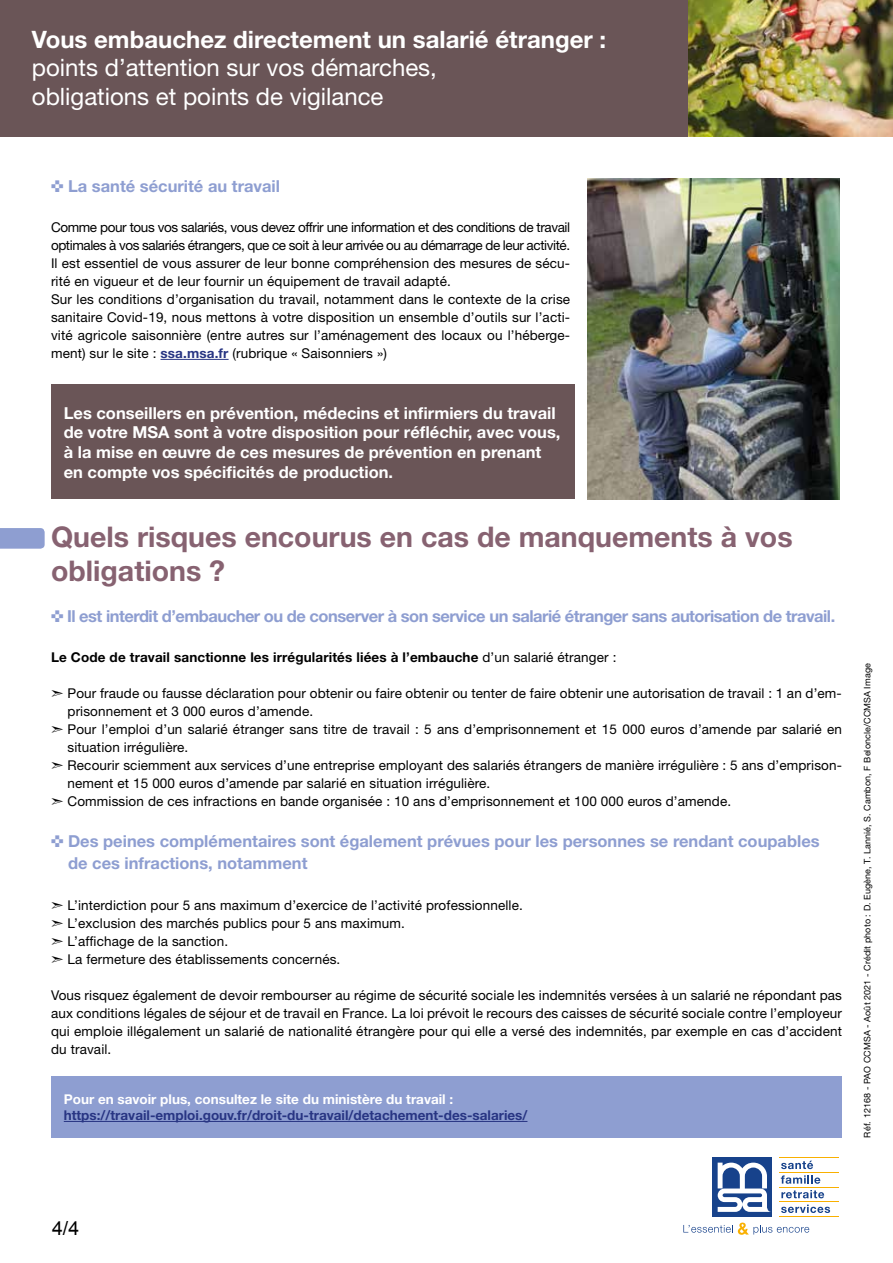
<style>
.page{position:relative;width:893px;height:1263px;background:#fff}
.page>*{position:absolute;margin:0;border:0;box-sizing:border-box;transform-origin:0 0}
.t1{font:700 28.5px/34.2px "Helvetica Neue LT";color:#876271}
.t2{font:24px/28.8px "Helvetica Neue LT";color:#fff}
.t3{font:700 24px "Helvetica Neue LT";color:#fff}
.t4{font:19.5px "Arial";color:#000}
.t5{font:700 16.5px/19.8px "Helvetica Neue LT";color:#fff}
.t6{font:700 16.5px/22.5px "Helvetica Neue LT";color:#8e9ed1}
.t7{font:700 16.5px "Helvetica Neue LT";letter-spacing:-.03em;color:#8e9ed1}
.t8{font:13.5px/18px "Helvetica Neue LT";letter-spacing:.01em;color:#000}
.t9{font:700 13.5px "Helvetica Neue LT";letter-spacing:.01em;color:#000}
.t10{font:700 13.5px "Helvetica Neue LT";color:#283583}
.t11{font:700 13.5px "Helvetica Neue LT";color:#fff}
.t12{font:9px "Helvetica Neue LT";letter-spacing:.01em;color:#000}
.s1{font-weight:700;color:#283583}
.s2{font-weight:400}
</style>
<div class="page">
<div style="left:0;top:0;width:893px;height:136px;background:#6a5557"></div>
<svg style="left:781px;top:1161px;width:32px;height:8px"></svg>
<svg style="left:781px;top:1175px;width:39px;height:9px"></svg>
<svg style="left:781px;top:1190px;width:43px;height:8px"></svg>
<svg style="left:781px;top:1204px;width:49px;height:9px"></svg>
<hr style="left:780px;top:1157px;width:59px;height:1px;background:#f9b000">
<hr style="left:780px;top:1172px;width:59px;height:1px;background:#f9b000">
<hr style="left:780px;top:1187px;width:59px;height:1px;background:#f9b000">
<hr style="left:780px;top:1201px;width:59px;height:1px;background:#f9b000">
<hr style="left:780px;top:1216px;width:59px;height:1px;background:#f9b000">
<div style="left:713px;top:1157px;width:59px;height:60px;background:#17428b"></div>
<svg style="left:718px;top:1162px;width:53px;height:50px"></svg>
<svg style="left:683px;top:1222px;width:126px;height:13px"></svg>
<hr style="left:161px;top:359px;width:68px;height:1px;background:#283583">
<svg style="left:0;top:528px;width:45px;height:21px"></svg>
<img style="left:689px;top:0;width:204px;height:136px">
<img style="left:587px;top:179px;width:252px;height:320px">
<div style="left:51px;top:384px;width:523px;height:115px;background:#6a5557"></div>
<div style="left:51px;top:1076px;width:791px;height:61px;background:#8e9ed1"></div>
<hr style="left:64px;top:1121px;width:463px;height:1px;background:#283583">
<h2 class="t3" style="left:32px;top:24px;width:576px">Vous embauchez directement un salarié étranger :</h2>
<h2 class="t2" style="left:32px;top:53px;width:407px">points d’attention sur vos démarches, obligations et points de vigilance</h2>
<p class="t6" style="left:51px;top:174px;width:231px">✜ La santé sécurité au travail</p>
<p class="t8" style="left:51px;top:218px;width:521px">Comme pour tous vos salariés, vous devez offrir une information et des conditions de travail optimales à vos salariés étrangers, que ce soit à leur arrivée ou au démarrage de leur activité.<br>Il est essentiel de vous assurer de leur bonne compréhension des mesures de sécu&shy;rité en vigueur et de leur fournir un équipement de travail adapté.<br>Sur les conditions d’organisation du travail, notamment dans le contexte de la crise sanitaire Covid-19, nous mettons à votre disposition un ensemble d’outils sur l’acti&shy;vité agricole saisonnière (entre autres sur l’aménagement des locaux ou l’héberge&shy;ment) sur le site : <span class="s1">ssa.msa.fr</span> (rubrique « Saisonniers »)</p>
<p class="t5" style="left:64px;top:402px;width:498px">Les conseillers en prévention, médecins et infirmiers du travail de votre MSA sont à votre disposition pour réfléchir, avec vous, à la mise en œuvre de ces mesures de prévention en prenant en compte vos spécificités de production.</p>
<h1 class="t1" style="left:51px;top:519px;width:743px">Quels risques encourus en cas de manquements à vos obligations ?</h1>
<p class="t7" style="left:51px;top:606px;width:786px">✜ Il est interdit d’embaucher ou de conserver à son service un salarié étranger sans autorisation de travail.</p>
<p class="t9" style="left:51px;top:649px;width:567px">Le Code de travail sanctionne les irrégularités liées à l’embauche <span class="s2">d’un salarié étranger :</span></p>
<p class="t8" style="left:51px;top:684px;width:792px">➣ Pour fraude ou fausse déclaration pour obtenir ou faire obtenir ou tenter de faire obtenir une autorisation de travail : 1 an d’em-</p>
<p class="t8" style="left:68px;top:702px;width:247px">prisonnement et 3 000 euros d’amende.</p>
<p class="t8" style="left:51px;top:720px;width:792px">➣ Pour l’emploi d’un salarié étranger sans titre de travail : 5 ans d’emprisonnement et 15 000 euros d’amende par salarié en</p>
<p class="t8" style="left:68px;top:738px;width:122px">situation irrégulière.</p>
<p class="t8" style="left:51px;top:756px;width:792px">➣ Recourir sciemment aux services d’une entreprise employant des salariés étrangers de manière irrégulière : 5 ans d’emprison-</p>
<p class="t8" style="left:68px;top:774px;width:424px">nement et 15 000 euros d’amende par salarié en situation irrégulière.</p>
<p class="t8" style="left:51px;top:792px;width:682px">➣ Commission de ces infractions en bande organisée : 10 ans d’emprisonnement et 100 000 euros d’amende.</p>
<p class="t6" style="left:68px;top:829px;width:753px;text-indent:-17px">✜ Des peines complémentaires sont également prévues pour les personnes se rendant coupables de ces infractions, notamment</p>
<p class="t8" style="left:51px;top:896px;width:473px">➣ L’interdiction pour 5 ans maximum d’exercice de l’activité professionnelle. ➣ L’exclusion des marchés publics pour 5 ans maximum.<br>➣ L’affichage de la sanction.<br>➣ La fermeture des établissements concernés.</p>
<p class="t8" style="left:51px;top:986px;width:792px;text-align:justify">Vous risquez également de devoir rembourser au régime de sécurité sociale les indemnités versées à un salarié ne répondant pas aux conditions légales de séjour et de travail en France. La loi prévoit le recours des caisses de sécurité sociale contre l’employeur qui emploie illégalement un salarié de nationalité étrangère pour qui elle a versé des indemnités, par exemple en cas d’accident du travail.</p>
<p class="t11" style="left:64px;top:1091px;width:391px">Pour en savoir plus, consultez le site du ministère du travail :</p>
<p class="t10" style="left:64px;top:1107px;width:465px">https://travail-emploi.gouv.fr/droit-du-travail/detachement-des-salaries/</p>
<p class="t12" style="left:862px;top:1137px;width:476px;rotate:-90deg">Réf. 12168 - PAO CCMSA - Août 2021 - Crédit photo : D. Eugène, T. Lannié, S. Cambon, F Beloncle/CCMSA Image</p>
<h3 class="t4" style="left:52px;top:1215px;width:29px">4/4</h3>
</div>
